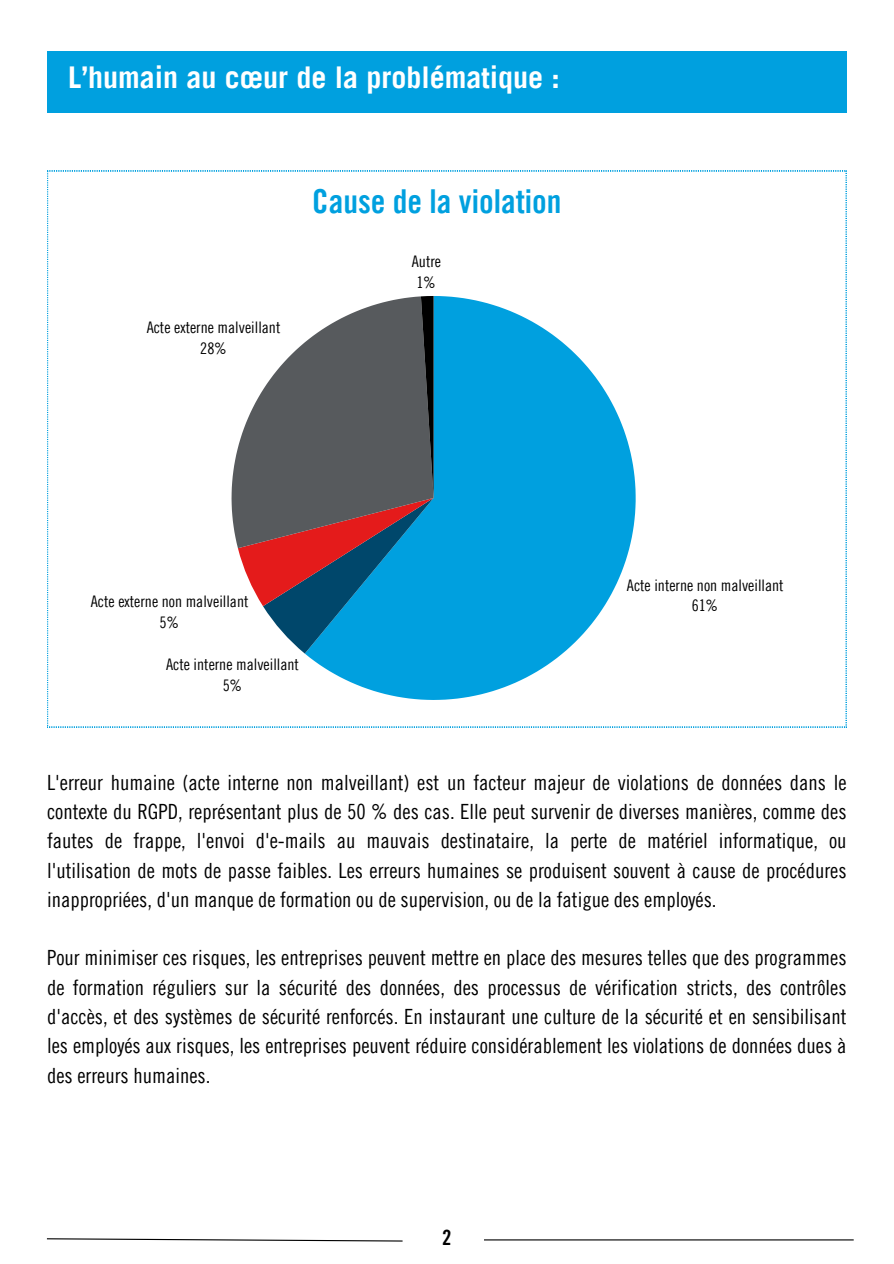
<style>
.page{position:relative;width:894px;height:1264px;background:#fff}
.page>*{position:absolute;margin:0;border:0;box-sizing:border-box;transform-origin:0 0}
.t1{font:33px "Trade Gothic LT Pro Bd Cn 20";color:#00a0df}
.t2{font:700 30px "Trade Gothic LT Pro";color:#fff}
.t3{font:21px/29.2px "Trade Gothic LT Pro Cn 18";color:#000;text-align:justify}
.t4{font:21px "Trade Gothic LT Pro Bd Cn 20";color:#000}
.t5{font:15.9px/20.5px "Trade Gothic LT Pro Cn 18";color:#000;text-align:center}
</style>
<div class="page">
<div style="left:47px;top:51px;width:799px;height:61px;background:#00a0df"></div>
<svg style="left:46px;top:1238px;width:357px;height:4px"></svg>
<hr style="left:484px;top:1239px;width:369px;height:1px;background:#000">
<svg style="left:47px;top:171px;width:799px;height:556px"></svg>
<svg style="left:305px;top:296px;width:330px;height:404px;fill:#00a0df"></svg>
<svg style="left:231px;top:296px;width:7px;height:252px"></svg>
<svg style="left:238px;top:296px;width:195px;height:357px;background:#677381"></svg>
<p class="t2" style="left:68px;top:66px;width:493px">L’humain au cœur de la problématique :</p>
<p class="t1" style="left:312px;top:189px;width:251px">Cause de la violation</p>
<p class="t5" style="left:147px;top:319px;width:135px">Acte externe malveillant<br>28%</p>
<p class="t5" style="left:91px;top:593px;width:159px">Acte externe non malveillant<br>5%</p>
<p class="t5" style="left:166px;top:656px;width:134px">Acte interne malveillant<br>5%</p>
<p class="t5" style="left:412px;top:253px;width:31px;text-align:left">Autre<br>1%</p>
<p class="t5" style="left:626px;top:577px;width:158px">Acte interne non malveillant<br>61%</p>
<h1 class="t3" style="left:47px;top:770px;width:800px">L'erreur humaine (acte interne non malveillant) est un facteur majeur de violations de données dans le contexte du RGPD, représentant plus de 50 % des cas. Elle peut survenir de diverses manières, comme des fautes de frappe, l'envoi d'e-mails au mauvais destinataire, la perte de matériel informatique, ou l'utilisation de mots de passe faibles. Les erreurs humaines se produisent souvent à cause de procédures inappropriées, d'un manque de formation ou de supervision, ou de la fatigue des employés.</h1>
<h1 class="t3" style="left:47px;top:946px;width:800px">Pour minimiser ces risques, les entreprises peuvent mettre en place des mesures telles que des programmes de formation réguliers sur la sécurité des données, des processus de vérification stricts, des contrôles d'accès, et des systèmes de sécurité renforcés. En instaurant une culture de la sécurité et en sensibilisant les employés aux risques, les entreprises peuvent réduire considérablement les violations de données dues à des erreurs humaines.</h1>
<p class="t4" style="left:442px;top:1229px;width:11px">2</p>
</div>
